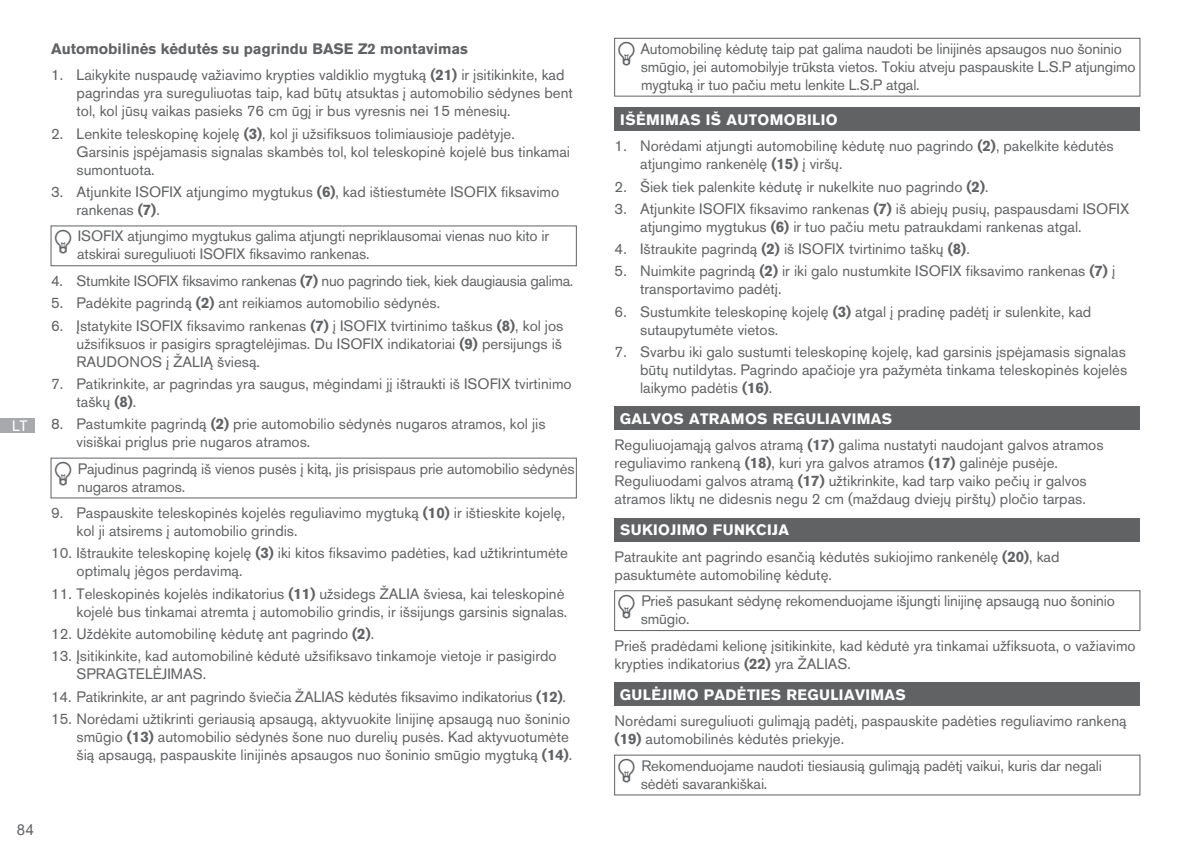
<style>
.page{position:relative;width:1191px;height:851px;background:#fff}
.page>*{position:absolute;margin:0;border:0;box-sizing:border-box;transform-origin:0 0}
.t1{font:15px/18px "Akzidenz Grotesk Pro";color:#616264}
.t2{font:15px "Akzidenz Grotesk Pro";letter-spacing:-.02em;color:#616264}
.t3{font:700 15px "Akzidenz Grotesk Pro";color:#616264}
.t4{font:700 15px "Akzidenz Grotesk Pro";letter-spacing:.025em;color:#fff}
.t5{font:15px "Arial";color:#616264}
.t6{font:15px "Akzidenz Grotesk Pro";color:#fff}
.s1{font-weight:700}
.s2{font-weight:700;color:#fff}
</style>
<div class="page">
<div style="left:0;top:418px;width:34px;height:15px;background:#a7a9ac"></div>
<div style="left:51px;top:225px;width:526px;height:41px;border:1px solid #616264"></div>
<div style="left:51px;top:457px;width:526px;height:41px;border:1px solid #616264"></div>
<div style="left:614px;top:38px;width:526px;height:58px;border:1px solid #616264"></div>
<div style="left:614px;top:108px;width:526px;height:23px;background:#616264"></div>
<div style="left:614px;top:406px;width:526px;height:24px;background:#616264"></div>
<div style="left:614px;top:518px;width:526px;height:23px;background:#616264"></div>
<div style="left:614px;top:590px;width:526px;height:40px;border:1px solid #616264"></div>
<div style="left:614px;top:682px;width:526px;height:23px;background:#616264"></div>
<p class="t6" style="left:12px;top:416px;width:17px">LT</p>
<p class="t3" style="left:51px;top:39px;width:418px">Automobilinės kėdutės su pagrindu BASE Z2 montavimas</p>
<p class="t1" style="left:77px;top:66px;width:498px;text-indent:-26px">1. Laikykite nuspaudę važiavimo krypties valdiklio mygtuką <span class="s1">(21)</span> ir įsitikinkite, kad pagrindas yra sureguliuotas taip, kad būtų atsuktas į automobilio sėdynes bent tol, kol jūsų vaikas pasieks 76 cm ūgį ir bus vyresnis nei 15 mėnesių.</p>
<p class="t1" style="left:77px;top:124px;width:495px;text-indent:-26px">2. Lenkite teleskopinę kojelę <span class="s1">(3)</span>, kol ji užsifiksuos tolimiausioje padėtyje.<br>Garsinis įspėjamasis signalas skambės tol, kol teleskopinė kojelė bus tinkamai sumontuota.</p>
<p class="t1" style="left:77px;top:182px;width:484px;text-indent:-26px">3. Atjunkite ISOFIX atjungimo mygtukus <span class="s1">(6)</span>, kad ištiestumėte ISOFIX fiksavimo rankenas <span class="s1">(7)</span>.</p>
<p class="t1" style="left:77px;top:227px;width:473px">ISOFIX atjungimo mygtukus galima atjungti nepriklausomai vienas nuo kito ir atskirai sureguliuoti ISOFIX fiksavimo rankenas.</p>
<p class="t2" style="left:51px;top:271px;width:524px">4. Stumkite ISOFIX fiksavimo rankenas <span class="s1">(7)</span> nuo pagrindo tiek, kiek daugiausia galima.</p>
<p class="t1" style="left:51px;top:294px;width:390px">5. Padėkite pagrindą <span class="s1">(2)</span> ant reikiamos automobilio sėdynės.</p>
<p class="t1" style="left:77px;top:316px;width:488px;text-align:justify;text-indent:-26px">6. Įstatykite ISOFIX fiksavimo rankenas <span class="s1">(7)</span> į ISOFIX tvirtinimo taškus <span class="s1">(8)</span>, kol jos užsifiksuos ir pasigirs spragtelėjimas. Du ISOFIX indikatoriai <span class="s1">(9)</span> persijungs iš RAUDONOS į ŽALIĄ šviesą.</p>
<p class="t1" style="left:77px;top:374px;width:496px;text-indent:-26px">7. Patikrinkite, ar pagrindas yra saugus, mėgindami jį ištraukti iš ISOFIX tvirtinimo taškų <span class="s1">(8)</span>.</p>
<p class="t1" style="left:77px;top:414px;width:470px;text-indent:-26px">8. Pastumkite pagrindą <span class="s1">(2)</span> prie automobilio sėdynės nugaros atramos, kol jis visiškai priglus prie nugaros atramos.</p>
<p class="t1" style="left:77px;top:459px;width:499px">Pajudinus pagrindą iš vienos pusės į kitą, jis prisispaus prie automobilio sėdynės nugaros atramos.</p>
<p class="t1" style="left:77px;top:504px;width:490px;text-indent:-26px">9. Paspauskite teleskopinės kojelės reguliavimo mygtuką <span class="s1">(10)</span> ir ištieskite kojelę, kol ji atsirems į automobilio grindis.</p>
<p class="t1" style="left:77px;top:544px;width:493px;text-indent:-26px">10. Ištraukite teleskopinę kojelę <span class="s1">(3)</span> iki kitos fiksavimo padėties, kad užtikrintumėte optimalų jėgos perdavimą.</p>
<p class="t1" style="left:51px;top:584px;width:518px;text-align:right">11. Teleskopinės kojelės indikatorius <span class="s1">(11)</span> užsidegs ŽALIA šviesa, kai teleskopinė kojelė bus tinkamai atremta į automobilio grindis, ir išsijungs garsinis signalas.</p>
<p class="t1" style="left:51px;top:624px;width:325px">12. Uždėkite automobilinę kėdutę ant pagrindo <span class="s1">(2)</span>.</p>
<p class="t1" style="left:77px;top:646px;width:481px;text-indent:-26px">13. Įsitikinkite, kad automobilinė kėdutė užsifiksavo tinkamoje vietoje ir pasigirdo<br>SPRAGTELĖJIMAS.</p>
<p class="t1" style="left:51px;top:687px;width:516px">14. Patikrinkite, ar ant pagrindo šviečia ŽALIAS kėdutės fiksavimo indikatorius <span class="s1">(12)</span>.</p>
<p class="t1" style="left:77px;top:709px;width:497px;text-indent:-26px">15. Norėdami užtikrinti geriausią apsaugą, aktyvuokite linijinę apsaugą nuo šoninio smūgio <span class="s1">(13)</span> automobilio sėdynės šone nuo durelių pusės. Kad aktyvuotumėte šią apsaugą, paspauskite linijinės apsaugos nuo šoninio smūgio mygtuką <span class="s1">(14)</span>.</p>
<p class="t5" style="left:17px;top:819px;width:19px">84</p>
<p class="t1" style="left:640px;top:39px;width:497px">Automobilinę kėdutę taip pat galima naudoti be linijinės apsaugos nuo šoninio smūgio, jei automobilyje trūksta vietos. Tokiu atveju paspauskite L.S.P atjungimo mygtuką ir tuo pačiu metu lenkite L.S.P atgal.</p>
<p class="t4" style="left:620px;top:110px;width:219px">IŠĖMIMAS IŠ AUTOMOBILIO</p>
<p class="t1" style="left:640px;top:137px;width:475px;text-indent:-26px">1. Norėdami atjungti automobilinę kėdutę nuo pagrindo <span class="s1">(2)</span>, pakelkite kėdutės atjungimo rankenėlę <span class="s1">(15)</span> į viršų.</p>
<p class="t1" style="left:614px;top:177px;width:375px">2. Šiek tiek palenkite kėdutę ir nukelkite nuo pagrindo <span class="s1">(2)</span>.</p>
<p class="t1" style="left:640px;top:199px;width:491px;text-indent:-26px">3. Atjunkite ISOFIX fiksavimo rankenas <span class="s1">(7)</span> iš abiejų pusių, paspausdami ISOFIX atjungimo mygtukus <span class="s1">(6)</span> ir tuo pačiu metu patraukdami rankenas atgal.</p>
<p class="t1" style="left:614px;top:240px;width:357px">4. Ištraukite pagrindą <span class="s1">(2)</span> iš ISOFIX tvirtinimo taškų <span class="s1">(8)</span>.</p>
<p class="t1" style="left:640px;top:262px;width:476px;text-indent:-26px">5. Nuimkite pagrindą <span class="s1">(2)</span> ir iki galo nustumkite ISOFIX fiksavimo rankenas <span class="s1">(7)</span> į transportavimo padėtį.</p>
<p class="t1" style="left:640px;top:302px;width:452px;text-indent:-26px">6. Sustumkite teleskopinę kojelę <span class="s1">(3)</span> atgal į pradinę padėtį ir sulenkite, kad sutaupytumėte vietos.</p>
<p class="t1" style="left:640px;top:342px;width:488px;text-align:justify;text-indent:-26px">7. Svarbu iki galo sustumti teleskopinę kojelę, kad garsinis įspėjamasis signalas būtų nutildytas. Pagrindo apačioje yra pažymėta tinkama teleskopinės kojelės laikymo padėtis <span class="s1">(16)</span>.</p>
<p class="t1" style="left:614px;top:405px;width:490px;line-height:26.4px;text-indent:5px"><span class="s2">GALVOS ATRAMOS REGULIAVIMAS<br></span>Reguliuojamąją galvos atramą <span class="s1">(17)</span> galima nustatyti naudojant galvos atramos</p>
<p class="t1" style="left:614px;top:454px;width:473px">reguliavimo rankeną <span class="s1">(18)</span>, kuri yra galvos atramos <span class="s1">(17)</span> galinėje pusėje.<br>Reguliuodami galvos atramą <span class="s1">(17)</span> užtikrinkite, kad tarp vaiko pečių ir galvos atramos liktų ne didesnis negu 2 cm (maždaug dviejų pirštų) pločio tarpas.</p>
<p class="t1" style="left:614px;top:516px;width:446px;line-height:26.4px;text-indent:5px"><span class="s2">SUKIOJIMO FUNKCIJA<br></span>Patraukite ant pagrindo esančią kėdutės sukiojimo rankenėlę <span class="s1">(20)</span>, kad</p>
<p class="t1" style="left:641px;top:561px;width:475px;line-height:26.7px;text-indent:-27px">pasuktumėte automobilinę kėdutę.<br>Prieš pasukant sėdynę rekomenduojame išjungti linijinę apsaugą nuo šoninio</p>
<p class="t1" style="left:614px;top:605px;width:522px;line-height:26.4px;text-indent:26px">smūgio.<br>Prieš pradėdami kelionę įsitikinkite, kad kėdutė yra tinkamai užfiksuota, o važiavimo</p>
<p class="t1" style="left:620px;top:648px;width:287px;line-height:30.6px;text-indent:-5px">krypties indikatorius <span class="s1">(22)</span> yra ŽALIAS.<br><span class="s2">GULĖJIMO PADĖTIES REGULIAVIMAS</span></p>
<p class="t1" style="left:614px;top:711px;width:513px">Norėdami sureguliuoti gulimąją padėtį, paspauskite padėties reguliavimo rankeną <span class="s1">(19)</span> automobilinės kėdutės priekyje.</p>
<p class="t1" style="left:640px;top:756px;width:462px">Rekomenduojame naudoti tiesiausią gulimąją padėtį vaikui, kuris dar negali sėdėti savarankiškai.</p>
</div>
